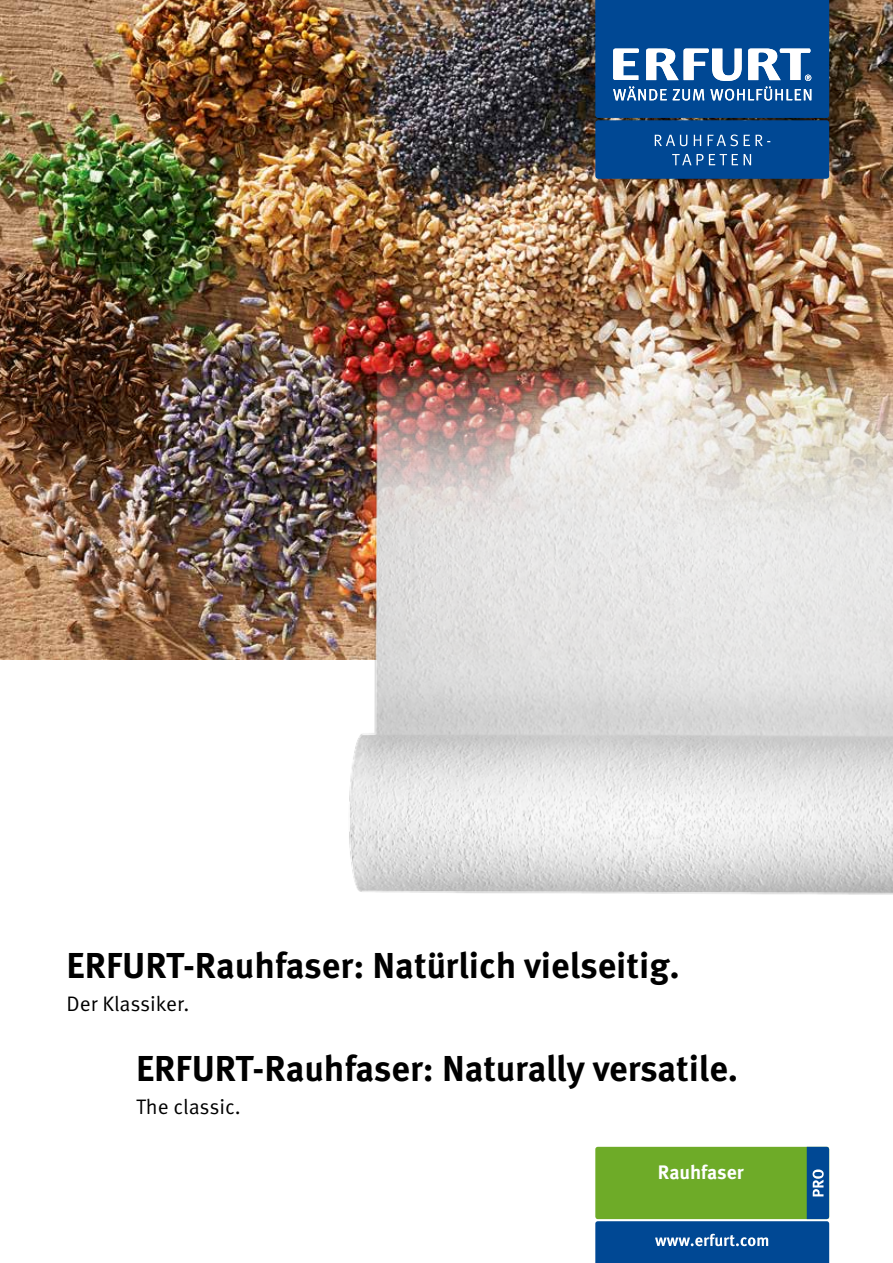
<style>
.page{position:relative;width:893px;height:1263px;background:#fff}
.page>*{position:absolute;margin:0;border:0;box-sizing:border-box;transform-origin:0 0}
.t1{font:700 36px "Meta Pro";color:#000}
.t2{font:21px "Meta Pro";letter-spacing:-.005em;color:#000}
.t3{font:700 19.5px "Meta Pro";letter-spacing:-.005em;color:#fff}
</style>
<div class="page">
<img style="left:0;top:0;width:893px;height:659px">
<img style="left:328px;top:366px;width:565px;height:529px">
<svg style="left:595px;top:1147px;width:234px;height:116px;background:#4a895b"></svg>
<div style="left:595px;top:120px;width:234px;height:59px;background:#004894;border-radius:3px"></div>
<svg style="left:672px;top:154px;width:79px;height:11px"></svg>
<svg style="left:655px;top:134px;width:115px;height:12px"></svg>
<svg style="left:595px;top:0;width:234px;height:118px;background:#2b66a5"></svg>
<p class="t1" style="left:67px;top:937px;width:615px">ERFURT-Rauhfaser: Natürlich vielseitig.</p>
<p class="t2" style="left:67px;top:987px;width:124px">Der Klassiker.</p>
<p class="t1" style="left:136px;top:1040px;width:604px">ERFURT-Rauhfaser: Naturally versatile.</p>
<p class="t2" style="left:136px;top:1090px;width:106px">The classic.</p>
<p class="t3" style="left:658px;top:1156px;width:87px">Rauhfaser</p>
</div>
